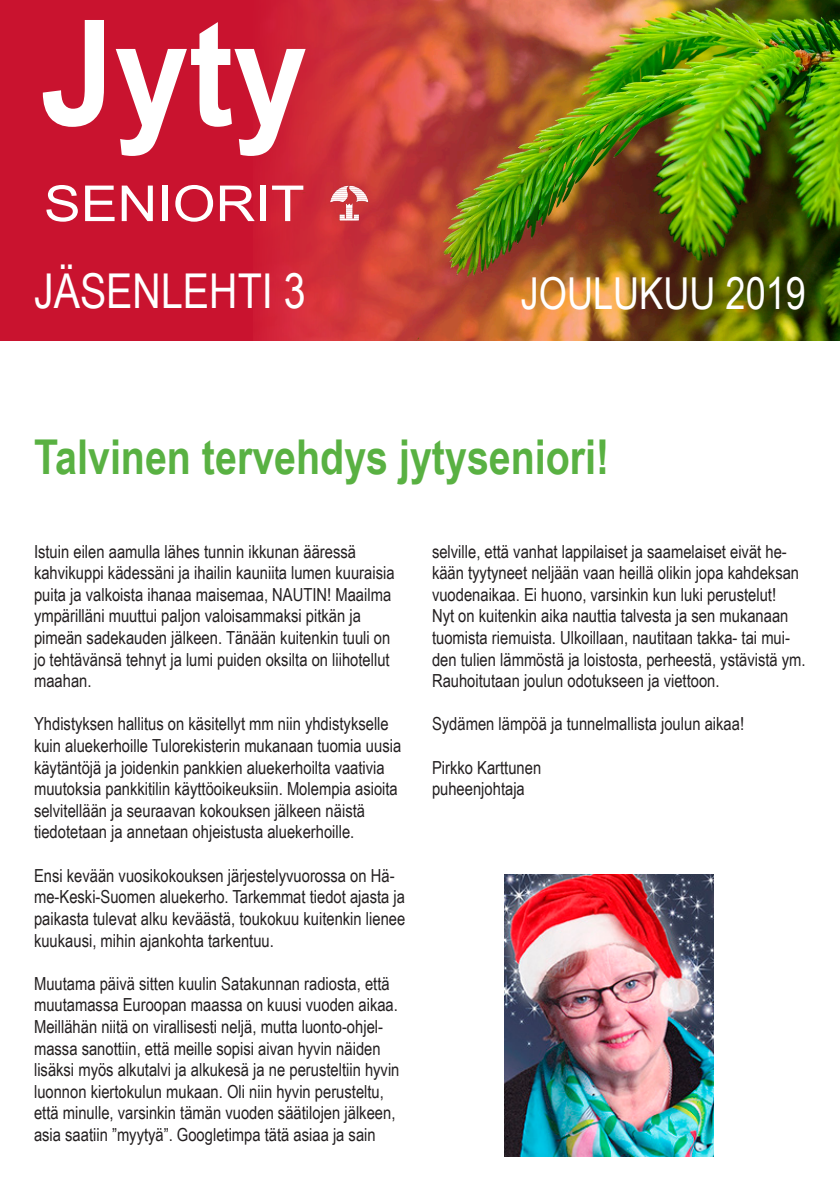
<style>
.page{position:relative;width:840px;height:1191px;background:#fff}
.page>*{position:absolute;margin:0;border:0;box-sizing:border-box;transform-origin:0 0}
.Otsikko{font:700 146.8px "Arial";color:#fff;scale:.91 1}
.Otsikko-2{font:49.6px "Arial";color:#fff;scale:1.11 1}
.leipis{font:700 48px "Arial Narrow";color:#59b142}
.Otsikko-3{font:48px "Arial Narrow";color:#fff}
.Otsikko-4{font:44px "Arial Narrow";color:#fff}
.leipis-2{font:18px/21.6px "Arial Narrow";color:#231f20}
</style>
<div class="page">
<div style="left:0;top:0;width:839px;height:340px;background:#c9132f"></div>
<img style="left:260px;top:0;width:579px;height:340px">
<img style="left:327px;top:185px;width:42px;height:38px">
<img style="left:504px;top:874px;width:209px;height:283px">
<p class="Otsikko" style="left:41px;top:-30px;width:295px">Jyty</p>
<p class="Otsikko-2" style="left:44px;top:169px;width:236px">SENIORIT</p>
<p class="Otsikko-3" style="left:34px;top:255px;width:273px">JÄSENLEHTI 3</p>
<p class="Otsikko-4" style="left:520px;top:261px;width:286px">JOULUKUU 2019</p>
<p class="leipis" style="left:34px;top:421px;width:576px">Talvinen tervehdys jytyseniori!</p>
<p class="leipis-2" style="left:34px;top:540px;width:362px">Istuin eilen aamulla lähes tunnin ikkunan ääressä kahvikuppi kädessäni ja ihailin kauniita lumen kuuraisia puita ja valkoista ihanaa maisemaa, NAUTIN! Maailma ympärilläni muuttui paljon valoisammaksi pitkän ja pimeän sadekauden jälkeen. Tänään kuitenkin tuuli on jo tehtävänsä tehnyt ja lumi puiden oksilta on liihotellut maahan.</p>
<p class="leipis-2" style="left:34px;top:712px;width:368px">Yhdistyksen hallitus on käsitellyt mm niin yhdistykselle kuin aluekerhoille Tulorekisterin mukanaan tuomia uusia käytäntöjä ja joidenkin pankkien aluekerhoilta vaativia muutoksia pankkitilin käyttöoikeuksiin. Molempia asioita selvitellään ja seuraavan kokouksen jälkeen näistä tiedotetaan ja annetaan ohjeistusta aluekerhoille.</p>
<p class="leipis-2" style="left:34px;top:864px;width:372px">Ensi kevään vuosikokouksen järjestelyvuorossa on Hä&shy;me-Keski-Suomen aluekerho. Tarkemmat tiedot ajasta ja paikasta tulevat alku keväästä, toukokuu kuitenkin lienee kuukausi, mihin ajankohta tarkentuu.</p>
<p class="leipis-2" style="left:34px;top:972px;width:367px">Muutama päivä sitten kuulin Satakunnan radiosta, että muutamassa Euroopan maassa on kuusi vuoden aikaa.<br>Meillähän niitä on virallisesti neljä, mutta luonto-ohjel&shy;massa sanottiin, että meille sopisi aivan hyvin näiden lisäksi myös alkutalvi ja alkukesä ja ne perusteltiin hyvin luonnon kiertokulun mukaan. Oli niin hyvin perusteltu, että minulle, varsinkin tämän vuoden säätilojen jälkeen, asia saatiin ”myytyä”. Googletimpa tätä asiaa ja sain</p>
<p class="leipis-2" style="left:432px;top:540px;width:368px">selville, että vanhat lappilaiset ja saamelaiset eivät he&shy;kään tyytyneet neljään vaan heillä olikin jopa kahdeksan vuodenaikaa. Ei huono, varsinkin kun luki perustelut!</p>
<p class="leipis-2" style="left:432px;top:604px;width:375px">Nyt on kuitenkin aika nauttia talvesta ja sen mukanaan tuomista riemuista. Ulkoillaan, nautitaan takka- tai mui&shy;den tulien lämmöstä ja loistosta, perheestä, ystävistä ym.</p>
<p class="leipis-2" style="left:432px;top:669px;width:289px">Rauhoitutaan joulun odotukseen ja viettoon.</p>
<p class="leipis-2" style="left:432px;top:712px;width:313px">Sydämen lämpöä ja tunnelmallista joulun aikaa!</p>
<p class="leipis-2" style="left:432px;top:756px;width:111px">Pirkko Karttunen</p>
<p class="leipis-2" style="left:432px;top:777px;width:94px">puheenjohtaja</p>
</div>
